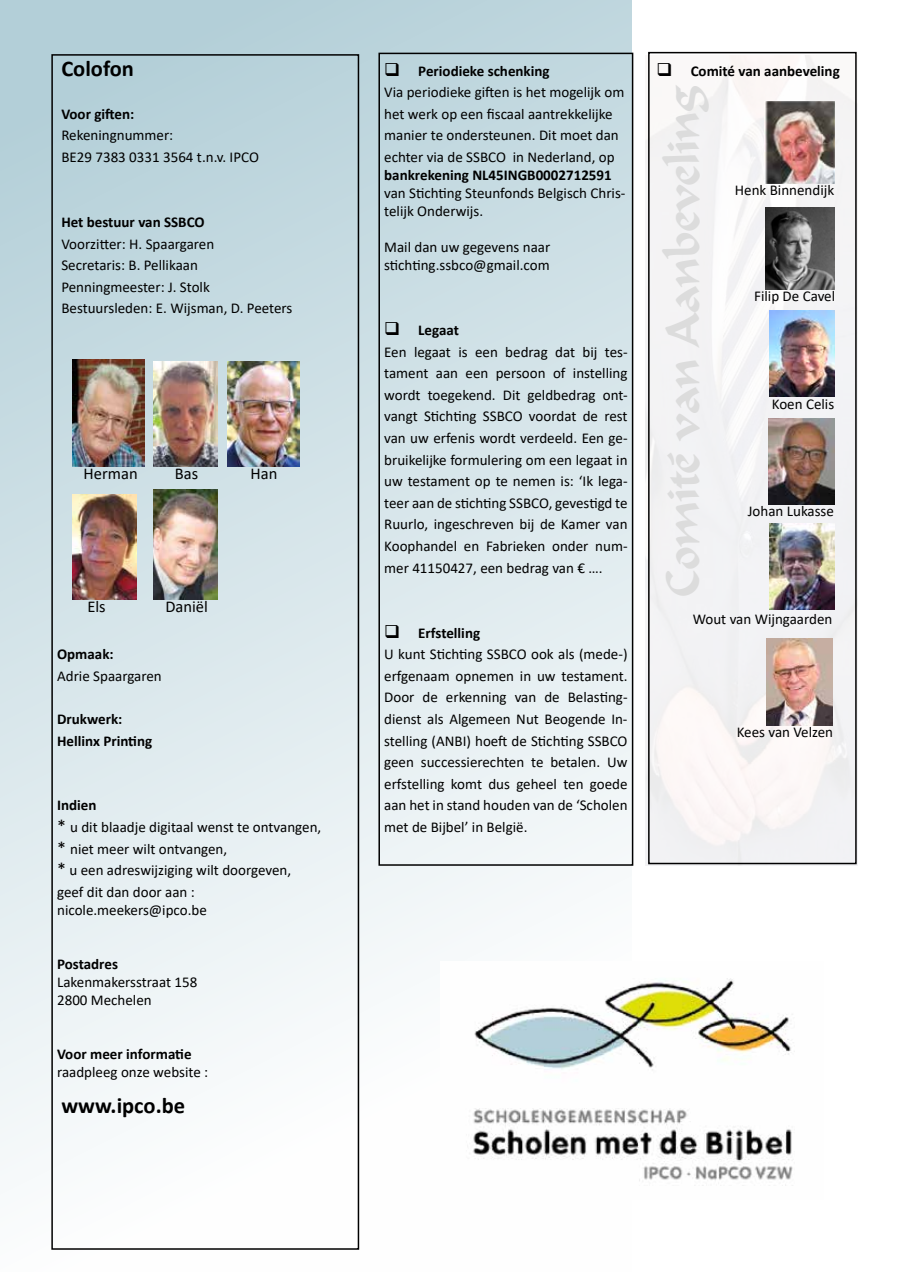
<style>
.page{position:relative;width:902px;height:1272px;background:#fff}
.page>*{position:absolute;margin:0;border:0;box-sizing:border-box;transform-origin:0 0}
.t1{font:45px "Calligraphic";color:#dcdcdc}
.t2{font:700 22.5px "Calibri";color:#000}
.t3{font:16.5px "Calibri";color:#000}
.t4{font:15px/21.6px "Calibri";color:#000}
.t5{font:700 15px/21.6px "Calibri";color:#000}
.s1{font-weight:700}
.s2{font-size:18px}
</style>
<div class="page">
<div style="left:0;top:0;width:631px;height:1271px;background:linear-gradient(to bottom,#b7d1d9,#fff)"></div>
<img style="left:646px;top:55px;width:211px;height:810px">
<div style="left:51px;top:54px;width:308px;height:1195px;border:2px solid #000"></div>
<img style="left:153px;top:361px;width:65px;height:105px">
<img style="left:227px;top:361px;width:72px;height:105px">
<img style="left:72px;top:360px;width:72px;height:106px">
<div style="left:378px;top:53px;width:255px;height:812px;border:2px solid #000"></div>
<img style="left:72px;top:494px;width:64px;height:106px">
<div style="left:648px;top:52px;width:208px;height:812px;border:2px solid #000"></div>
<img style="left:769px;top:311px;width:65px;height:85px">
<img style="left:768px;top:418px;width:66px;height:87px">
<img style="left:766px;top:639px;width:66px;height:86px">
<img style="left:769px;top:523px;width:65px;height:87px">
<img style="left:764px;top:101px;width:70px;height:83px">
<img style="left:765px;top:207px;width:69px;height:83px">
<img style="left:153px;top:490px;width:65px;height:110px">
<img style="left:440px;top:961px;width:355px;height:238px">
<h2 class="t2" style="left:61px;top:52px;width:74px">Colofon</h2>
<p class="t5" style="left:61px;top:103px;width:74px">Voor giften:</p>
<p class="t4" style="left:61px;top:124px;width:199px">Rekeningnummer:<br>BE29 7383 0331 3564 t.n.v. IPCO</p>
<p class="t5" style="left:61px;top:211px;width:145px">Het bestuur van SSBCO</p>
<p class="t4" style="left:61px;top:232px;width:232px">Voorzitter: H. Spaargaren<br>Secretaris: B. Pellikaan<br>Penningmeester: J. Stolk<br>Bestuursleden: E. Wijsman, D. Peeters</p>
<p class="t3" style="left:84px;top:462px;width:56px">Herman</p>
<p class="t3" style="left:175px;top:462px;width:25px">Bas</p>
<p class="t3" style="left:250px;top:462px;width:28px">Han</p>
<p class="t3" style="left:87px;top:595px;width:20px">Els</p>
<p class="t3" style="left:165px;top:595px;width:44px">Daniël</p>
<p class="t5" style="left:57px;top:643px;width:58px">Opmaak:</p>
<p class="t4" style="left:57px;top:664px;width:106px">Adrie Spaargaren</p>
<p class="t5" style="left:57px;top:708px;width:97px">Drukwerk:<br>Hellinx Printing</p>
<p class="t4" style="left:57px;top:794px;width:266px"><span class="s1">Indien<br></span><span class="s2">*</span> u dit blaadje digitaal wenst te ontvangen, <span class="s2">*</span> niet meer wilt ontvangen,<br><span class="s2">*</span> u een adreswijziging wilt doorgeven,<br>geef dit dan door aan :</p>
<p class="t4" style="left:57px;top:898px;width:151px">nicole.meekers@ipco.be</p>
<p class="t5" style="left:57px;top:952px;width:62px">Postadres</p>
<p class="t4" style="left:57px;top:972px;width:142px;line-height:18px">Lakenmakersstraat 158<br>2800 Mechelen</p>
<p class="t5" style="left:57px;top:1042px;width:136px">Voor meer informatie</p>
<p class="t4" style="left:57px;top:1060px;width:153px">raadpleeg onze website :</p>
<h2 class="t2" style="left:61px;top:1089px;width:125px">www.ipco.be</h2>
<p class="t4" style="left:384px;top:59px;width:241px">❑ <span class="s1">Periodieke schenking<br></span>Via periodieke giften is het mogelijk om het werk op een fiscaal aantrekkelijke manier te ondersteunen. Dit moet dan echter via de SSBCO in Nederland, op</p>
<p class="t5" style="left:384px;top:164px;width:229px">bankrekening NL45INGB0002712591</p>
<p class="t4" style="left:384px;top:184px;width:243px;line-height:18px">van Stichting Steunfonds Belgisch Chris&shy;telijk Onderwijs.</p>
<p class="t4" style="left:384px;top:238px;width:168px;line-height:18px">Mail dan uw gegevens naar stichting.ssbco@gmail.com</p>
<p class="t4" style="left:384px;top:319px;width:245px">❑ <span class="s1">Legaat<br></span>Een legaat is een bedrag dat bij tes&shy;tament aan een persoon of instelling wordt toegekend. Dit geldbedrag ont&shy;vangt Stichting SSBCO voordat de rest van uw erfenis wordt verdeeld. Een ge&shy;bruikelijke formulering om een legaat in uw testament op te nemen is: ‘Ik lega&shy;teer aan de stichting SSBCO, gevestigd te Ruurlo, ingeschreven bij de Kamer van Koophandel en Fabrieken onder num&shy;mer 41150427, een bedrag van € ….</p>
<p class="t4" style="left:384px;top:621px;width:245px">❑ <span class="s1">Erfstelling<br></span>U kunt Stichting SSBCO ook als (mede-) erfgenaam opnemen in uw testament.<br>Door de erkenning van de Belasting&shy;dienst als Algemeen Nut Beogende In&shy;stelling (ANBI) hoeft de Stichting SSBCO geen successierechten te betalen. Uw erfstelling komt dus geheel ten goede aan het in stand houden van de ‘Scholen met de Bijbel’ in België.</p>
<p class="t5" style="left:656px;top:60px;width:185px">❑ Comité van aanbeveling</p>
<h1 class="t1" style="left:655px;top:597px;width:515px;rotate:-90deg">Comité van Aanbeveling</h1>
<p class="t4" style="left:734px;top:179px;width:101px">Henk Binnendijk</p>
<p class="t4" style="left:754px;top:285px;width:83px">Filip De Cavel</p>
<p class="t4" style="left:771px;top:392px;width:64px">Koen Celis</p>
<p class="t4" style="left:747px;top:500px;width:88px">Johan Lukasse</p>
<p class="t4" style="left:692px;top:608px;width:141px">Wout van Wijngaarden</p>
<p class="t4" style="left:736px;top:720px;width:98px">Kees van Velzen</p>
</div>
